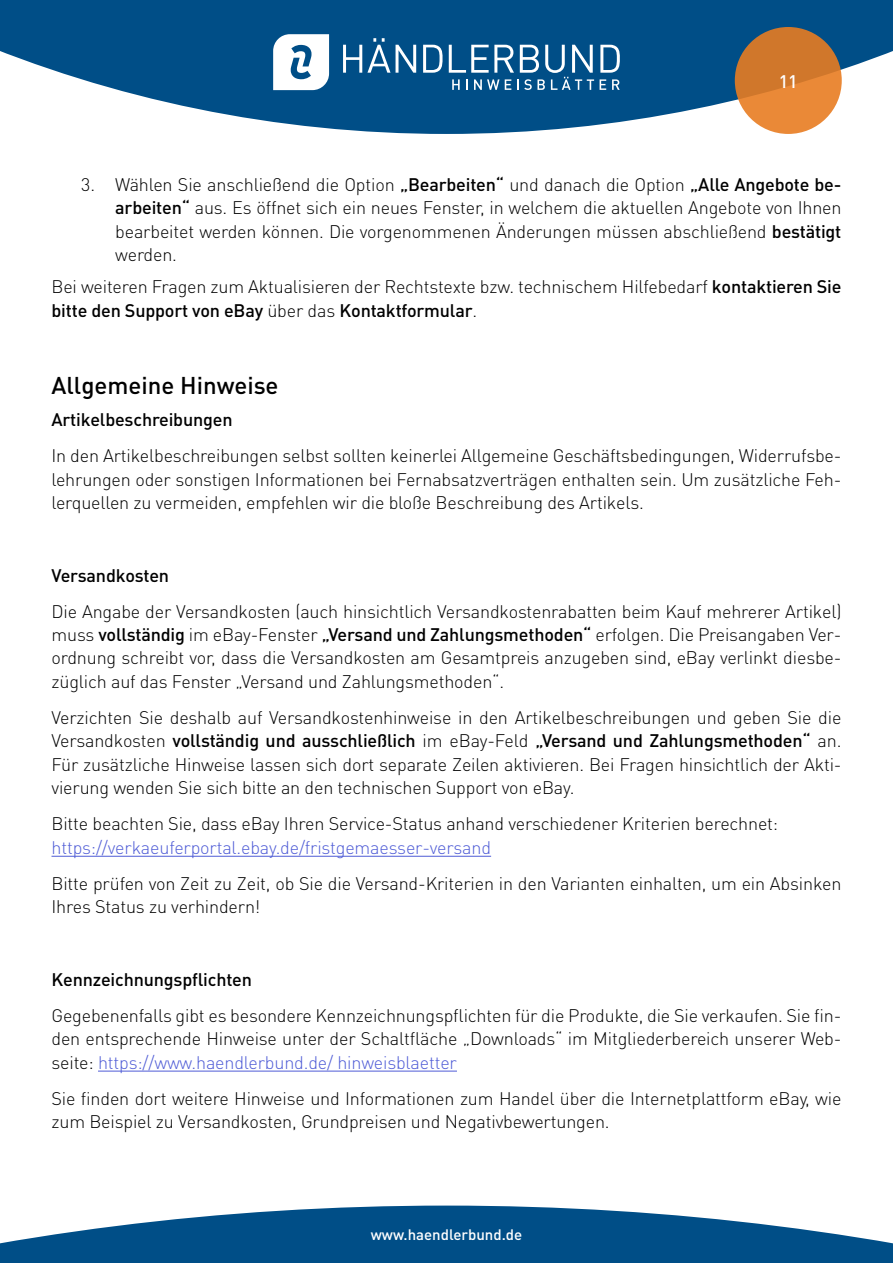
<style>
.page{position:relative;width:893px;height:1263px;background:#fff}
.page>*{position:absolute;margin:0;border:0;box-sizing:border-box;transform-origin:0 0}
.Subheadline{font:500 24px "DIN Pro";color:#000}
.Fließtext{font:300 18px/23.4px "DIN Pro";letter-spacing:-.01em;color:#000;text-align:justify}
.Fließtext-2{font:500 18px "DIN Pro";letter-spacing:-.01em;color:#000}
.Fließtext-3{font:300 18px "DIN Pro";letter-spacing:-.01em;color:#4f5cd6}
.t1{font:500 18px "DIN Pro";color:#fff}
.t2{font:500 15px "DIN Pro";color:#fff}
.s1{font-weight:500}
.s2{color:#4f5cd6}
</style>
<div class="page">
<svg style="left:0;top:0;width:893px;height:134px;fill:#004e87"></svg>
<svg style="left:735px;top:27px;width:107px;height:107px;background:#da7f31"></svg>
<svg style="left:343px;top:38px;width:47px;height:35px"></svg>
<svg style="left:396px;top:45px;width:20px;height:28px"></svg>
<svg style="left:423px;top:45px;width:20px;height:28px"></svg>
<svg style="left:600px;top:45px;width:20px;height:28px"></svg>
<svg style="left:449px;top:45px;width:145px;height:45px"></svg>
<svg style="left:600px;top:79px;width:6px;height:11px"></svg>
<svg style="left:612px;top:79px;width:8px;height:11px"></svg>
<svg style="left:273px;top:34px;width:56px;height:56px"></svg>
<svg style="left:0;top:1205px;width:893px;height:58px;fill:#004e87"></svg>
<hr style="left:52px;top:856px;width:439px;height:1px;background:#4f5cd6">
<hr style="left:98px;top:1071px;width:359px;height:1px;background:#4f5cd6">
<p class="t1" style="left:779px;top:69px;width:21px">11</p>
<p class="Fließtext" style="left:115px;top:172px;width:728px;text-indent:-34px">3. Wählen Sie anschließend die Option <span class="s1">„Bearbeiten“</span> und danach die Option <span class="s1">„Alle Angebote be&shy;arbeiten“</span> aus. Es öffnet sich ein neues Fenster, in welchem die aktuellen Angebote von Ihnen bearbeitet werden können. Die vorgenommenen Änderungen müssen abschließend <span class="s1">bestätigt </span>werden.</p>
<p class="Fließtext" style="left:52px;top:274px;width:791px">Bei weiteren Fragen zum Aktualisieren der Rechtstexte bzw. technischem Hilfebedarf <span class="s1">kontaktieren Sie bitte den Support von eBay</span> über das <span class="s1">Kontaktformular</span>.</p>
<p class="Subheadline" style="left:52px;top:369px;width:229px">Allgemeine Hinweise</p>
<p class="Fließtext-2" style="left:52px;top:407px;width:183px">Artikelbeschreibungen</p>
<p class="Fließtext" style="left:52px;top:443px;width:791px">In den Artikelbeschreibungen selbst sollten keinerlei Allgemeine Geschäftsbedingungen, Widerrufsbe&shy;lehrungen oder sonstigen Informationen bei Fernabsatzverträgen enthalten sein. Um zusätzliche Feh&shy;lerquellen zu vermeiden, empfehlen wir die bloße Beschreibung des Artikels.</p>
<p class="Fließtext-2" style="left:52px;top:563px;width:119px">Versandkosten</p>
<p class="Fließtext" style="left:52px;top:599px;width:791px">Die Angabe der Versandkosten (auch hinsichtlich Versandkostenrabatten beim Kauf mehrerer Artikel) muss <span class="s1">vollständig</span> im eBay-Fenster <span class="s1">„Versand und Zahlungsmethoden“</span> erfolgen. Die Preisangaben Ver&shy;ordnung schreibt vor, dass die Versandkosten am Gesamtpreis anzugeben sind, eBay verlinkt diesbe&shy;züglich auf das Fenster „Versand und Zahlungsmethoden“.</p>
<p class="Fließtext" style="left:52px;top:705px;width:791px">Verzichten Sie deshalb auf Versandkostenhinweise in den Artikelbeschreibungen und geben Sie die Versandkosten <span class="s1">vollständig und ausschließlich</span> im eBay-Feld <span class="s1">„Versand und Zahlungsmethoden“</span> an.<br>Für zusätzliche Hinweise lassen sich dort separate Zeilen aktivieren. Bei Fragen hinsichtlich der Akti&shy;vierung wenden Sie sich bitte an den technischen Support von eBay.</p>
<p class="Fließtext" style="left:52px;top:811px;width:728px">Bitte beachten Sie, dass eBay Ihren Service-Status anhand verschiedener Kriterien berechnet:</p>
<p class="Fließtext-3" style="left:52px;top:835px;width:441px">https://verkaeuferportal.ebay.de/fristgemaesser-versand</p>
<p class="Fließtext" style="left:52px;top:871px;width:791px">Bitte prüfen von Zeit zu Zeit, ob Sie die Versand-Kriterien in den Varianten einhalten, um ein Absinken<br>Ihres Status zu verhindern!</p>
<p class="Fließtext-2" style="left:52px;top:967px;width:202px">Kennzeichnungspflichten</p>
<p class="Fließtext" style="left:52px;top:1003px;width:791px">Gegebenenfalls gibt es besondere Kennzeichnungspflichten für die Produkte, die Sie verkaufen. Sie fin&shy;den entsprechende Hinweise unter der Schaltfläche „Downloads“ im Mitgliederbereich unserer Web&shy;seite: <span class="s2">https://www.haendlerbund.de/ hinweisblaetter</span></p>
<p class="Fließtext" style="left:52px;top:1086px;width:791px">Sie finden dort weitere Hinweise und Informationen zum Handel über die Internetplattform eBay, wie zum Beispiel zu Versandkosten, Grundpreisen und Negativbewertungen.</p>
<p class="t2" style="left:371px;top:1225px;width:153px">www.haendlerbund.de</p>
</div>
